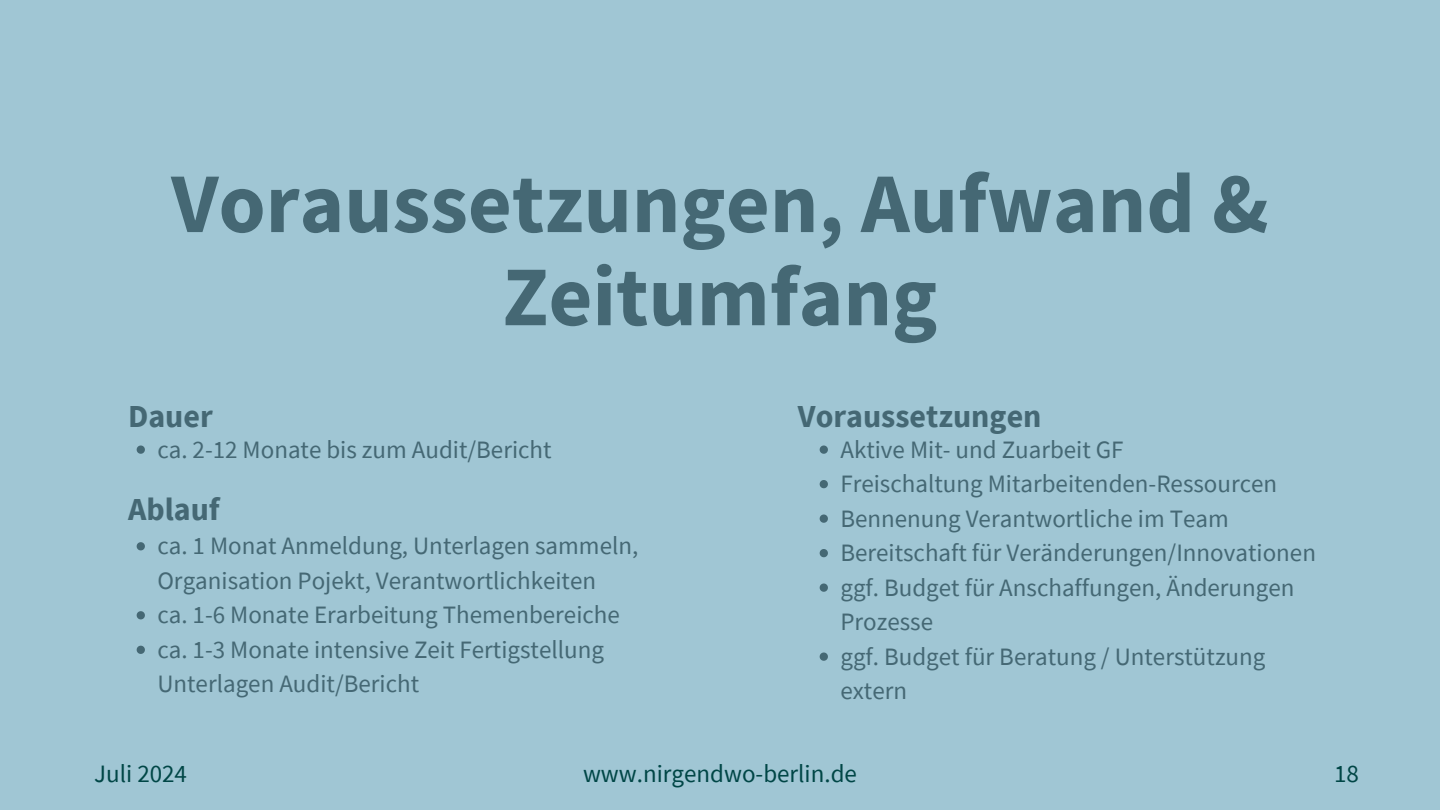
<style>
.page{position:relative;width:1440px;height:810px;background:#a0c6d4}
.page>*{position:absolute;margin:0;border:0;box-sizing:border-box;transform-origin:0 0}
.t1{font:700 85px/93.1px "Source Sans Pro";color:#456874;text-align:center}
.t2{font:700 32px "Source Sans Pro";color:#456874}
.t3{font:25px/34.5px "Source Sans Pro";color:#456874}
.t4{font:25px "Source Sans Pro";color:#004646}
</style>
<div class="page">
<svg style="left:820px;top:446px;width:8px;height:8px"></svg>
<svg style="left:820px;top:480px;width:8px;height:8px"></svg>
<svg style="left:820px;top:515px;width:8px;height:8px"></svg>
<svg style="left:820px;top:549px;width:8px;height:8px"></svg>
<svg style="left:820px;top:584px;width:8px;height:8px"></svg>
<svg style="left:820px;top:653px;width:8px;height:8px"></svg>
<svg style="left:137px;top:446px;width:8px;height:8px"></svg>
<svg style="left:137px;top:542px;width:8px;height:8px"></svg>
<svg style="left:137px;top:611px;width:8px;height:8px"></svg>
<svg style="left:137px;top:646px;width:8px;height:8px"></svg>
<h1 class="t1" style="left:171px;top:155px;width:1099px">Voraussetzungen, Aufwand &amp;<br>Zeitumfang</h1>
<p class="t2" style="left:128px;top:395px;width:86px">Dauer</p>
<p class="t3" style="left:157px;top:431px;width:396px">ca. 2-12 Monate bis zum Audit/Bericht</p>
<p class="t2" style="left:128px;top:489px;width:93px">Ablauf</p>
<p class="t3" style="left:157px;top:528px;width:482px">ca. 1 Monat Anmeldung, Unterlagen sammeln,<br>Organisation Pojekt, Verantwortlichkeiten</p>
<p class="t3" style="left:157px;top:597px;width:464px">ca. 1-6 Monate Erarbeitung Themenbereiche</p>
<p class="t3" style="left:157px;top:632px;width:448px">ca. 1-3 Monate intensive Zeit Fertigstellung<br>Unterlagen Audit/Bericht</p>
<h2 class="t2" style="left:798px;top:395px;width:245px">Voraussetzungen</h2>
<h2 class="t3" style="left:840px;top:431px;width:285px">Aktive Mit- und Zuarbeit GF</h2>
<p class="t3" style="left:840px;top:466px;width:438px">Freischaltung Mitarbeitenden-Ressourcen</p>
<h2 class="t3" style="left:840px;top:500px;width:390px">Bennenung Verantwortliche im Team</h2>
<p class="t3" style="left:840px;top:535px;width:477px">Bereitschaft für Veränderungen/Innovationen</p>
<p class="t3" style="left:840px;top:569px;width:456px">ggf. Budget für Anschaffungen, Änderungen<br>Prozesse</p>
<p class="t3" style="left:840px;top:638px;width:427px">ggf. Budget für Beratung / Unterstützung extern</p>
<p class="t4" style="left:94px;top:757px;width:94px">Juli 2024</p>
<p class="t4" style="left:583px;top:757px;width:275px">www.nirgendwo-berlin.de</p>
<p class="t4" style="left:1334px;top:757px;width:26px">18</p>
</div>
